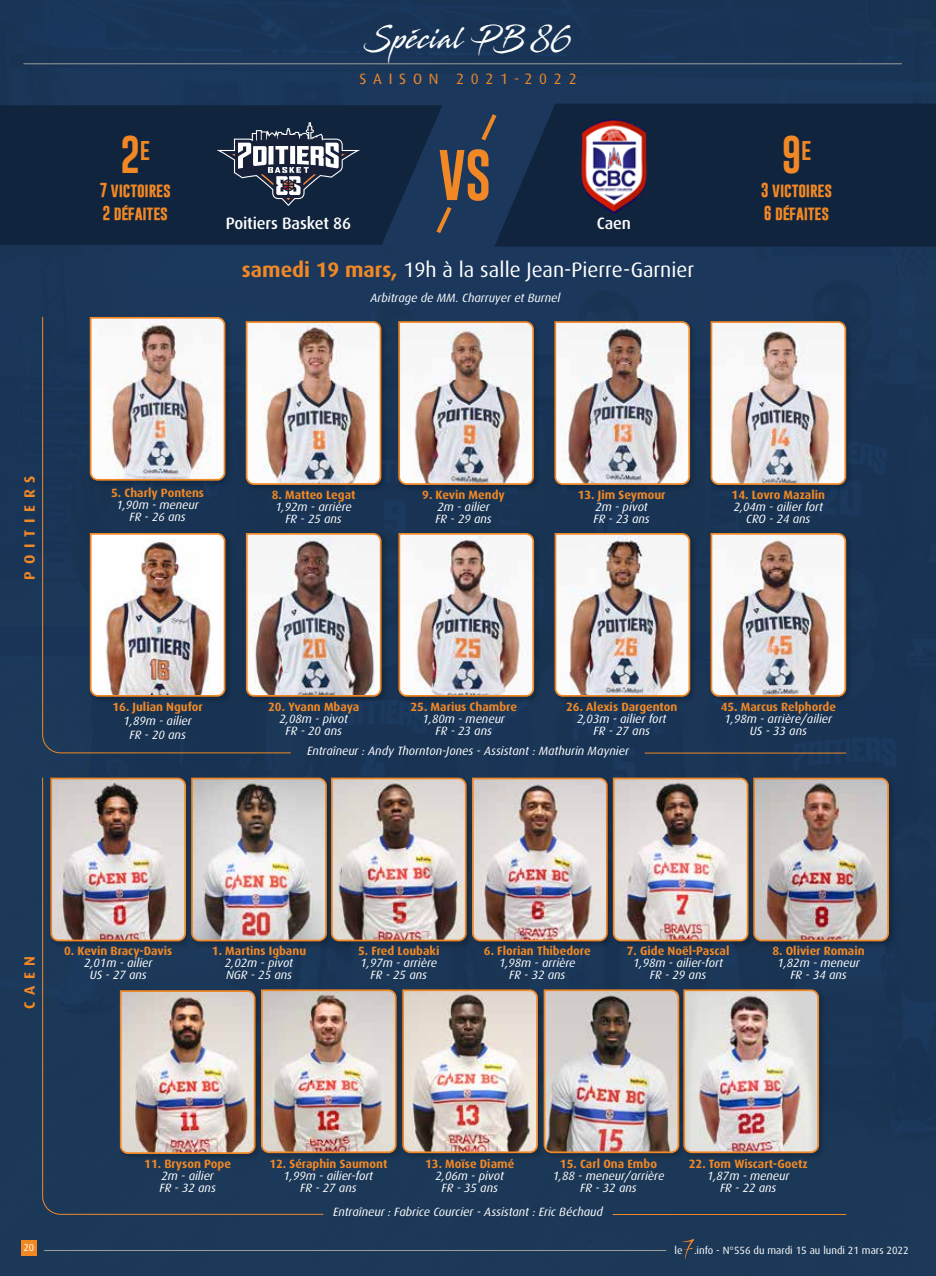
<style>
.page{position:relative;width:936px;height:1276px;background:#fff}
.page>*{position:absolute;margin:0;border:0;box-sizing:border-box;transform-origin:0 0}
.t1{font:52.2px "Gobold";color:#f18825}
.t2{font:38.55px "Gobold";color:#f18825}
.t3{font:30px "Stingray";letter-spacing:.04em;color:#fff;scale:.74 1}
.t4{font:21px "Dax";color:#fff}
.t5{font:500 16.5px "Dax";letter-spacing:-.01em;color:#fff}
.t6{font:15px "Dax";letter-spacing:.45em;color:#f18825}
.t7{font:700 15px "Dax";letter-spacing:.45em;color:#f18825}
.t8{font:700 14.55px/23.9px "Gobold";letter-spacing:-.01em;color:#f18825}
.t9{font:italic 12px/12px "Dax";color:#fff;text-align:center}
.t10{font:700 12px "Dax";color:#f18825}
.t11{font:10.5px "Dax";color:#fff}
.t12{font:10.2px "Dax";color:#fff}
.s1{font-weight:700;color:#f18825}
</style>
<div class="page">
<div style="left:0;top:0;width:935px;height:1276px;background:#1b3758"></div>
<div style="left:42px;top:777px;width:282px;height:437px;background:#1c3858"></div>
<svg style="left:0;top:105px;width:442px;height:140px;background:#10253f"></svg>
<svg style="left:494px;top:104px;width:441px;height:142px;background:#10253f"></svg>
<hr style="left:23px;top:64px;width:878px;height:1px;background:#9d9d9c">
<div style="left:21px;top:1240px;width:15px;height:15px;background:#f18821"></div>
<svg style="left:216px;top:123px;width:144px;height:83px;background:#414d60"></svg>
<svg style="left:478px;top:110px;width:22px;height:35px"></svg>
<svg style="left:433px;top:202px;width:22px;height:36px"></svg>
<div style="left:244px;top:320px;width:144px;height:172px;background:#162f4d"></div>
<img style="left:291px;top:320px;width:91px;height:165px">
<div style="left:244px;top:531px;width:145px;height:173px;background:#16304d"></div>
<img style="left:291px;top:533px;width:91px;height:164px">
<div style="left:396px;top:320px;width:145px;height:172px;background:#17304e"></div>
<img style="left:397px;top:320px;width:138px;height:166px">
<div style="left:396px;top:531px;width:145px;height:173px;background:#17304e"></div>
<img style="left:397px;top:532px;width:138px;height:165px">
<div style="left:552px;top:320px;width:145px;height:172px;background:#16304e"></div>
<img style="left:553px;top:320px;width:138px;height:166px">
<div style="left:552px;top:531px;width:145px;height:173px;background:#17304e"></div>
<img style="left:554px;top:532px;width:137px;height:165px">
<div style="left:708px;top:320px;width:145px;height:172px;background:#16304e"></div>
<img style="left:709px;top:320px;width:138px;height:166px">
<div style="left:708px;top:531px;width:145px;height:173px;background:#16304d"></div>
<img style="left:709px;top:532px;width:138px;height:165px">
<div style="left:49px;top:776px;width:144px;height:173px;background:#193452"></div>
<div style="left:329px;top:776px;width:145px;height:173px;background:#17304e"></div>
<div style="left:189px;top:776px;width:145px;height:173px;background:#17314f"></div>
<div style="left:470px;top:776px;width:145px;height:173px;background:#17314e"></div>
<div style="left:611px;top:776px;width:144px;height:173px;background:#17314e"></div>
<div style="left:751px;top:776px;width:145px;height:173px;background:#162f4c"></div>
<img style="left:50px;top:777px;width:839px;height:165px">
<div style="left:259px;top:988px;width:145px;height:172px;background:#193350"></div>
<div style="left:400px;top:988px;width:145px;height:172px;background:#193250"></div>
<div style="left:541px;top:988px;width:145px;height:172px;background:#19324f"></div>
<div style="left:681px;top:988px;width:145px;height:172px;background:#18314e"></div>
<div style="left:118px;top:988px;width:145px;height:173px;background:#193350"></div>
<img style="left:119px;top:988px;width:700px;height:166px">
<img style="left:42px;top:316px;width:249px;height:437px">
<hr style="left:644px;top:753px;width:202px;height:1px;background:#f18825">
<hr style="left:612px;top:1214px;width:234px;height:1px;background:#f18825">
<img style="left:581px;top:119px;width:65px;height:94px">
<hr style="left:44px;top:1250px;width:622px;height:1px;background:#9d9d9c">
<svg style="left:682px;top:1238px;width:12px;height:20px"></svg>
<h2 class="t2" style="left:120px;top:129px;width:32px">2<sup>e</sup></h2>
<p class="t8" style="left:100px;top:178px;width:73px">7 VICTOIRES<br>2 DÉFAITES</p>
<h3 class="t3" style="left:364px;top:18px;width:283px">Spécial PB 86</h3>
<p class="t6" style="left:359px;top:70px;width:219px">SAISON 2021-2022</p>
<h3 class="t5" style="left:226px;top:214px;width:127px">Poitiers Basket 86</h3>
<h1 class="t1" style="left:438px;top:142px;width:54px">VS</h1>
<h3 class="t5" style="left:597px;top:214px;width:36px">Caen</h3>
<h3 class="t4" style="left:242px;top:259px;width:454px"><span class="s1">samedi 19 mars,</span> 19h à la salle Jean-Pierre-Garnier</h3>
<p class="t9" style="left:370px;top:291px;width:191px">Arbitrage de MM. Charruyer et Burnel</p>
<h2 class="t2" style="left:781px;top:129px;width:32px">9<sup>e</sup></h2>
<p class="t8" style="left:760px;top:178px;width:73px">3 VICTOIRES<br>6 DÉFAITES</p>
<p class="t7" style="left:21px;top:579px;width:106px;rotate:-90deg">POITIERS</p>
<p class="t10" style="left:111px;top:486px;width:94px">5. Charly Pontens</p>
<p class="t9" style="left:116px;top:499px;width:84px">1,90m - meneur<br>FR - 26 ans</p>
<p class="t10" style="left:272px;top:488px;width:85px">8. Matteo Legat</p>
<p class="t9" style="left:275px;top:501px;width:78px">1,92m - arrière<br>FR - 25 ans</p>
<p class="t10" style="left:422px;top:488px;width:84px">9. Kevin Mendy</p>
<p class="t9" style="left:435px;top:501px;width:58px;text-align:left">2m - ailier<br>FR - 29 ans</p>
<p class="t10" style="left:577px;top:488px;width:89px">13. Jim Seymour</p>
<p class="t9" style="left:593px;top:501px;width:58px;text-align:left">2m - pivot<br>FR - 23 ans</p>
<p class="t10" style="left:731px;top:488px;width:95px">14. Lovro Mazalin</p>
<p class="t9" style="left:733px;top:501px;width:91px">2,04m - ailier fort<br>CRO - 24 ans</p>
<p class="t10" style="left:112px;top:699px;width:92px">16. Julian Ngufor</p>
<p class="t9" style="left:124px;top:713px;width:70px;line-height:14.2px">1,89m - ailier<br>FR - 20 ans</p>
<p class="t10" style="left:268px;top:700px;width:93px">20. Yvann Mbaya</p>
<p class="t9" style="left:279px;top:713px;width:70px">2,08m - pivot<br>FR - 20 ans</p>
<p class="t10" style="left:410px;top:700px;width:108px">25. Marius Chambre</p>
<p class="t9" style="left:422px;top:713px;width:84px">1,80m - meneur<br>FR - 23 ans</p>
<p class="t10" style="left:566px;top:700px;width:113px">26. Alexis Dargenton</p>
<p class="t9" style="left:577px;top:713px;width:91px">2,03m - ailier fort<br>FR - 27 ans</p>
<p class="t10" style="left:720px;top:700px;width:117px">45. Marcus Relphorde</p>
<p class="t9" style="left:724px;top:713px;width:109px">1,98m - arrière/ailier<br>US - 33 ans</p>
<p class="t9" style="left:307px;top:745px;width:323px">Entraîneur : Andy Thornton-Jones - Assistant : Mathurin Maynier</p>
<p class="t7" style="left:21px;top:1009px;width:55px;rotate:-90deg">CAEN</p>
<p class="t10" style="left:64px;top:944px;width:110px">0. Kevin Bracy-Davis</p>
<p class="t9" style="left:84px;top:957px;width:70px">2,01m - ailier<br>US - 27 ans</p>
<p class="t10" style="left:212px;top:944px;width:96px">1. Martins Igbanu</p>
<p class="t9" style="left:225px;top:957px;width:70px;text-align:left">2,02m - pivot<br>NGR - 25 ans</p>
<p class="t10" style="left:358px;top:944px;width:83px">5. Fred Loubaki</p>
<p class="t9" style="left:360px;top:957px;width:78px">1,97m - arrière<br>FR - 25 ans</p>
<p class="t10" style="left:484px;top:944px;width:108px">6. Florian Thibedore</p>
<p class="t9" style="left:499px;top:957px;width:78px">1,98m - arrière<br>FR - 32 ans</p>
<p class="t10" style="left:626px;top:944px;width:104px">7. Gide Noël-Pascal</p>
<p class="t9" style="left:633px;top:957px;width:91px">1,98m - ailier-fort<br>FR - 29 ans</p>
<p class="t10" style="left:772px;top:944px;width:94px">8. Olivier Romain</p>
<p class="t9" style="left:777px;top:957px;width:84px">1,82m - meneur<br>FR - 34 ans</p>
<p class="t12" style="left:23px;top:1241px;width:12px">20</p>
<p class="t10" style="left:144px;top:1156px;width:88px">11. Bryson Pope</p>
<p class="t9" style="left:159px;top:1169px;width:58px;text-align:left">2m - ailier<br>FR - 32 ans</p>
<p class="t10" style="left:269px;top:1156px;width:119px">12. Séraphin Saumont</p>
<p class="t9" style="left:283px;top:1169px;width:91px">1,99m - ailier-fort<br>FR - 27 ans</p>
<p class="t10" style="left:425px;top:1156px;width:91px">13. Moïse Diamé</p>
<p class="t9" style="left:435px;top:1169px;width:70px">2,06m - pivot<br>FR - 35 ans</p>
<p class="t10" style="left:560px;top:1156px;width:99px">15. Carl Ona Embo</p>
<p class="t9" style="left:552px;top:1169px;width:113px">1,88 - meneur/arrière<br>FR - 32 ans</p>
<p class="t10" style="left:688px;top:1156px;width:120px">22. Tom Wiscart-Goetz</p>
<p class="t9" style="left:707px;top:1169px;width:84px">1,87m - meneur<br>FR - 22 ans</p>
<p class="t9" style="left:333px;top:1206px;width:271px">Entraîneur : Fabrice Courcier - Assistant : Eric Béchaud</p>
<p class="t11" style="left:674px;top:1244px;width:235px">le .info - N°556 du mardi 15 au lundi 21 mars 2022</p>
</div>
